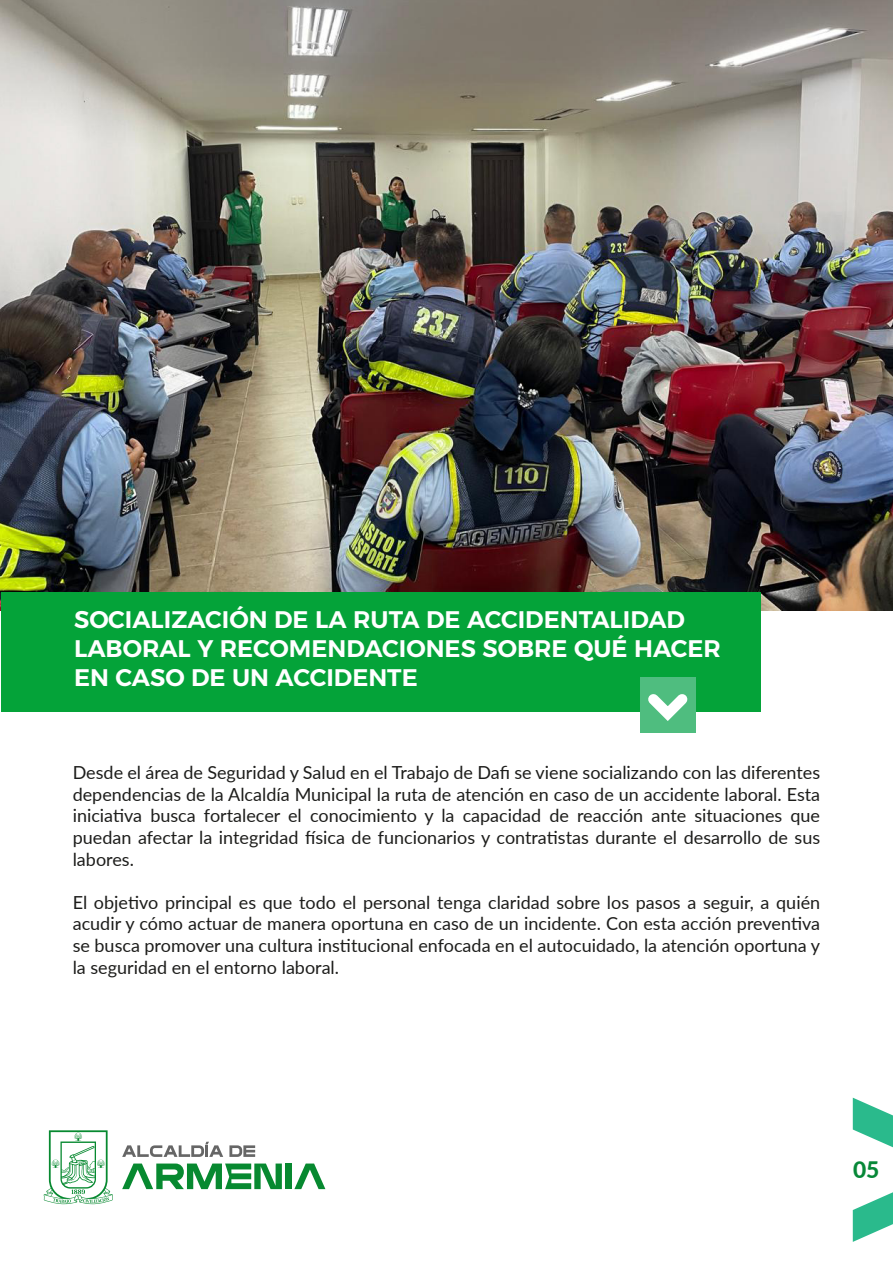
<style>
.page{position:relative;width:893px;height:1263px;background:#fff}
.page>*{position:absolute;margin:0;border:0;box-sizing:border-box;transform-origin:0 0}
.t1{font:600 24px/28.8px "Alexandria";color:#fff}
.t2{font:800 22.8px "Lato";color:#078838}
.t3{font:18px/21.6px "Lato";color:#1d1d1b;text-align:justify}
</style>
<div class="page">
<img style="left:0;top:0;width:893px;height:610px">
<svg style="left:122px;top:1163px;width:160px;height:26px"></svg>
<div style="left:285px;top:1163px;width:6px;height:26px;background:#078930"></div>
<svg style="left:294px;top:1163px;width:31px;height:26px"></svg>
<svg style="left:122px;top:1142px;width:101px;height:15px"></svg>
<svg style="left:229px;top:1145px;width:26px;height:12px"></svg>
<svg style="left:44px;top:1130px;width:69px;height:74px"></svg>
<svg style="left:853px;top:1098px;width:39px;height:144px"></svg>
<div style="left:1px;top:592px;width:759px;height:119px;background:#04a339"></div>
<div style="left:640px;top:677px;width:55px;height:55px;background:#4fbd7f"></div>
<svg style="left:638px;top:684px;width:59px;height:44px"></svg>
<h1 class="t1" style="left:74px;top:606px;width:648px">SOCIALIZACIÓN DE LA RUTA DE ACCIDENTALIDAD<br>LABORAL Y RECOMENDACIONES SOBRE QUÉ HACER<br>EN CASO DE UN ACCIDENTE</h1>
<p class="t3" style="left:73px;top:761px;width:749px">Desde el área de Seguridad y Salud en el Trabajo de Dafi se viene socializando con las diferentes dependencias de la Alcaldía Municipal la ruta de atención en caso de un accidente laboral. Esta iniciativa busca fortalecer el conocimiento y la capacidad de reacción ante situaciones que puedan afectar la integridad física de funcionarios y contratistas durante el desarrollo de sus labores.</p>
<p class="t3" style="left:73px;top:891px;width:749px">El objetivo principal es que todo el personal tenga claridad sobre los pasos a seguir, a quién acudir y cómo actuar de manera oportuna en caso de un incidente. Con esta acción preventiva se busca promover una cultura institucional enfocada en el autocuidado, la atención oportuna y la seguridad en el entorno laboral.</p>
<p class="t2" style="left:853px;top:1152px;width:28px">05</p>
</div>
